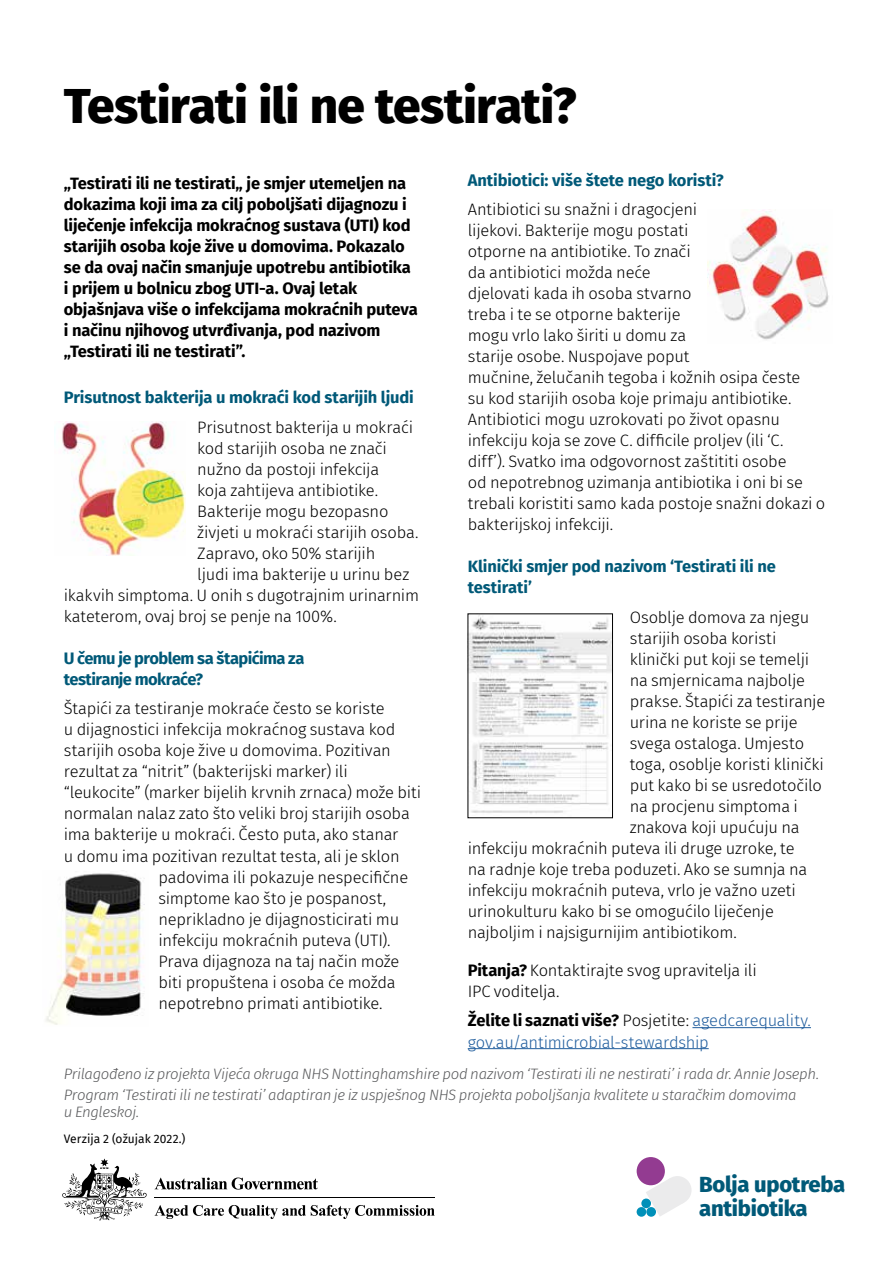
<style>
.page{position:relative;width:893px;height:1263px;background:#fff}
.page>*{position:absolute;margin:0;border:0;box-sizing:border-box;transform-origin:0 0}
.t1{font:800 49.5px "Fira Sans";letter-spacing:-.015em;color:#000}
.t2{font:800 21.9px/23.2px "Fira Sans";letter-spacing:-.01em;color:#005978}
.t3{font:300 16.5px/21px "Fira Sans";letter-spacing:-.015em;color:#000}
.t4{font:700 16.5px/21px "Fira Sans";letter-spacing:-.01em;color:#000}
.t5{font:700 16.5px/21px "Fira Sans";letter-spacing:-.01em;color:#005978}
.t6{font:300 16.5px/21px "Fira Sans";letter-spacing:-.015em;color:#215e9e}
.t7{font:700 16.5px/21px "Fira Sans";letter-spacing:-.035em;color:#005978}
.t8{font:italic 300 15px/20.7px "Fira Sans";letter-spacing:-.025em;color:#58595b}
.t9{font:12px "Fira Sans";color:#000}
.s1{font-weight:700}
.s2{font-weight:700;color:#000}
.s3{color:#000}
</style>
<div class="page">
<img style="left:62px;top:421px;width:124px;height:135px">
<img style="left:46px;top:873px;width:99px;height:152px">
<hr style="left:692px;top:1027px;width:119px;height:1px;background:#215e9e">
<hr style="left:468px;top:1048px;width:241px;height:1px;background:#215e9e">
<img style="left:707px;top:210px;width:122px;height:130px">
<img style="left:470px;top:616px;width:141px;height:198px">
<div style="left:637px;top:1157px;width:28px;height:28px;background:#933b91;border-radius:50%"></div>
<div style="left:637px;top:1207px;width:9px;height:10px;background:#0090b9;border-radius:50%"></div>
<div style="left:641px;top:1198px;width:10px;height:10px;background:#0090b9;border-radius:50%"></div>
<svg style="left:646px;top:1178px;width:37px;height:39px"></svg>
<div style="left:663px;top:1176px;width:29px;height:28px;background:#ebebec;border-radius:50%"></div>
<svg style="left:155px;top:1205px;width:280px;height:14px"></svg>
<svg style="left:155px;top:1177px;width:163px;height:12px"></svg>
<svg style="left:62px;top:1158px;width:85px;height:62px"></svg>
<hr style="left:155px;top:1197px;width:280px;height:1px;background:#000">
<h1 class="t1" style="left:64px;top:63px;width:514px">Testirati ili ne testirati?</h1>
<p class="t5" style="left:468px;top:168px;width:258px">Antibiotici: više štete nego koristi?</p>
<p class="t3" style="left:468px;top:199px;width:359px">Antibiotici su snažni i dragocjeni<br>lijekovi. Bakterije mogu postati<br>otporne na antibiotike. To znači<br>da antibiotici možda neće<br>djelovati kada ih osoba stvarno<br>treba i te se otporne bakterije<br>mogu vrlo lako širiti u domu za<br>starije osobe. Nuspojave poput<br>mučnine, želučanih tegoba i kožnih osipa česte<br>su kod starijih osoba koje primaju antibiotike.<br>Antibiotici mogu uzrokovati po život opasnu infekciju koja se zove C. difficile proljev (ili ‘C.<br>diff’). Svatko ima odgovornost zaštititi osobe<br>od nepotrebnog uzimanja antibiotika i oni bi se trebali koristiti samo kada postoje snažni dokazi o bakterijskoj infekciji.</p>
<p class="t5" style="left:468px;top:555px;width:310px">Klinički smjer pod nazivom ‘Testirati ili ne testirati’</p>
<p class="t3" style="left:630px;top:606px;width:181px">Osoblje domova za njegu</p>
<p class="t3" style="left:630px;top:627px;width:148px">starijih osoba koristi</p>
<p class="t3" style="left:630px;top:648px;width:181px">klinički put koji se temelji</p>
<p class="t3" style="left:630px;top:669px;width:177px">na smjernicama najbolje</p>
<p class="t3" style="left:630px;top:690px;width:197px">prakse. Štapići za testiranje</p>
<p class="t3" style="left:630px;top:711px;width:169px">urina ne koriste se prije</p>
<p class="t3" style="left:630px;top:732px;width:176px">svega ostaloga. Umjesto</p>
<p class="t3" style="left:630px;top:753px;width:196px">toga, osoblje koristi klinički</p>
<p class="t3" style="left:630px;top:774px;width:194px">put kako bi se usredotočilo</p>
<p class="t3" style="left:630px;top:795px;width:170px">na procjenu simptoma i</p>
<p class="t3" style="left:630px;top:816px;width:171px">znakova koji upućuju na</p>
<p class="t3" style="left:468px;top:837px;width:328px">infekciju mokraćnih puteva ili druge uzroke, te</p>
<p class="t3" style="left:468px;top:858px;width:341px">na radnje koje treba poduzeti. Ako se sumnja na</p>
<p class="t3" style="left:468px;top:880px;width:330px">infekciju mokraćnih puteva, vrlo je važno uzeti</p>
<p class="t3" style="left:468px;top:901px;width:308px">urinokulturu kako bi se omogućilo liječenje</p>
<p class="t3" style="left:468px;top:922px;width:271px">najboljim i najsigurnijim antibiotikom.</p>
<p class="t3" style="left:468px;top:960px;width:291px"><span class="s1">Pitanja?</span> Kontaktirajte svog upravitelja ili<br>IPC voditelja.</p>
<p class="t6" style="left:468px;top:1010px;width:345px"><span class="s2">Želite li saznati više?</span> <span class="s3">Posjetite:</span> agedcarequality. gov.au/antimicrobial-stewardship</p>
<p class="t8" style="left:64px;top:1064px;width:757px">Prilagođeno iz projekta Vijeća okruga NHS Nottinghamshire pod nazivom ‘Testirati ili ne nestirati’ i rada dr. Annie Joseph.<br>Program ‘Testirati ili ne testirati’ adaptiran je iz uspješnog NHS projekta poboljšanja kvalitete u staračkim domovima</p>
<p class="t8" style="left:64px;top:1101px;width:77px">u Engleskoj.</p>
<p class="t4" style="left:64px;top:171px;width:356px">„Testirati ili ne testirati„ je smjer utemeljen na dokazima koji ima za cilj poboljšati dijagnozu i liječenje infekcija mokraćnog sustava (UTI) kod starijih osoba koje žive u domovima. Pokazalo se da ovaj način smanjuje upotrebu antibiotika i prijem u bolnicu zbog UTI-a. Ovaj letak objašnjava više o infekcijama mokraćnih puteva i načinu njihovog utvrđivanja, pod nazivom „Testirati ili ne testirati”.</p>
<p class="t5" style="left:64px;top:386px;width:352px">Prisutnost bakterija u mokraći kod starijih ljudi</p>
<p class="t3" style="left:197px;top:416px;width:217px">Prisutnost bakterija u mokraći</p>
<p class="t3" style="left:197px;top:437px;width:191px">kod starijih osoba ne znači</p>
<p class="t3" style="left:197px;top:458px;width:183px">nužno da postoji infekcija</p>
<p class="t3" style="left:197px;top:479px;width:182px">koja zahtijeva antibiotike.</p>
<p class="t3" style="left:197px;top:500px;width:193px">Bakterije mogu bezopasno</p>
<p class="t3" style="left:197px;top:521px;width:223px">živjeti u mokraći starijih osoba.</p>
<p class="t3" style="left:197px;top:542px;width:179px">Zapravo, oko 50% starijih</p>
<p class="t3" style="left:197px;top:563px;width:214px">ljudi ima bakterije u urinu bez</p>
<p class="t3" style="left:64px;top:584px;width:357px">ikakvih simptoma. U onih s dugotrajnim urinarnim</p>
<p class="t3" style="left:64px;top:605px;width:275px">kateterom, ovaj broj se penje na 100%.</p>
<p class="t7" style="left:64px;top:646px;width:242px">U čemu je problem sa štapićima za testiranje mokraće?</p>
<p class="t3" style="left:64px;top:698px;width:322px">Štapići za testiranje mokraće često se koriste</p>
<p class="t3" style="left:64px;top:719px;width:333px">u dijagnostici infekcija mokraćnog sustava kod</p>
<p class="t3" style="left:64px;top:740px;width:329px">starijih osoba koje žive u domovima. Pozitivan</p>
<p class="t3" style="left:64px;top:761px;width:286px">rezultat za “nitrit” (bakterijski marker) ili</p>
<p class="t3" style="left:64px;top:782px;width:359px">“leukocite” (marker bijelih krvnih zrnaca) može biti</p>
<p class="t3" style="left:64px;top:803px;width:348px">normalan nalaz zato što veliki broj starijih osoba</p>
<p class="t3" style="left:64px;top:824px;width:336px">ima bakterije u mokraći. Često puta, ako stanar</p>
<p class="t3" style="left:64px;top:845px;width:337px">u domu ima pozitivan rezultat testa, ali je sklon</p>
<p class="t3" style="left:158px;top:866px;width:251px">padovima ili pokazuje nespecifične</p>
<p class="t3" style="left:158px;top:887px;width:229px">simptome kao što je pospanost,</p>
<p class="t3" style="left:158px;top:908px;width:242px">neprikladno je dijagnosticirati mu</p>
<p class="t3" style="left:158px;top:929px;width:234px">infekciju mokraćnih puteva (UTI).</p>
<p class="t3" style="left:158px;top:950px;width:242px">Prava dijagnoza na taj način može</p>
<p class="t3" style="left:158px;top:971px;width:239px">biti propuštena i osoba će možda</p>
<p class="t3" style="left:158px;top:992px;width:226px">nepotrebno primati antibiotike.</p>
<p class="t9" style="left:64px;top:1130px;width:123px">Verzija 2 (ožujak 2022.)</p>
<h2 class="t2" style="left:699px;top:1171px;width:147px">Bolja upotreba antibiotika</h2>
</div>
